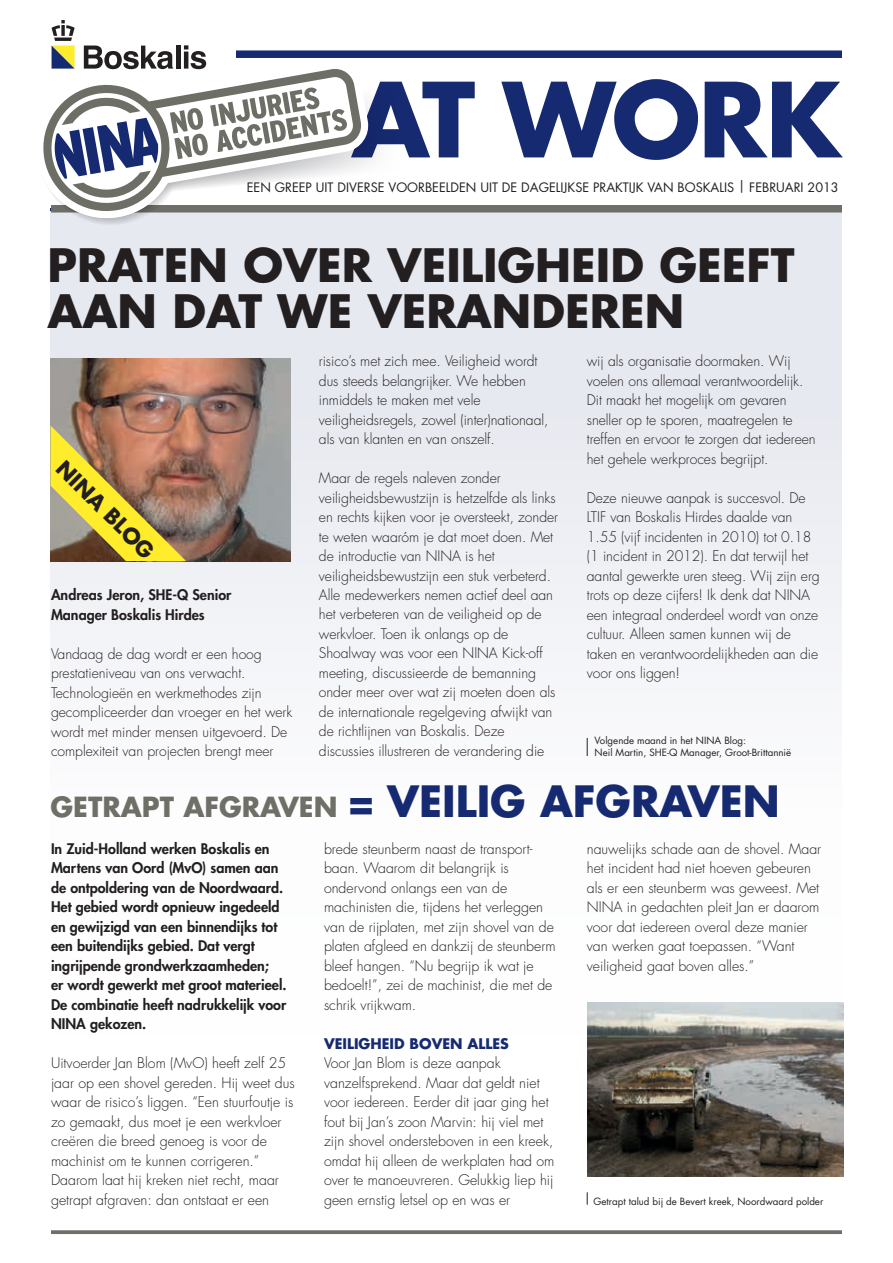
<style>
.page{position:relative;width:893px;height:1263px;background:#fff}
.page>*{position:absolute;margin:0;border:0;box-sizing:border-box;transform-origin:0 0}
.t1{font:700 100.5px "Futura Std";letter-spacing:-.03em;color:#162a71}
.t2{font:700 44.85px/46px "Futura Std";color:#231f20}
.t3{font:700 42px "Futura Std";color:#162a71}
.t4{font:700 27px "Futura Std";color:#6e6f66}
.t5{font:700 21px "Futura Std";color:#231f20}
.t6{font:300 14.25px/19.5px "Futura Std";letter-spacing:-.005em;color:#231f20}
.t7{font:800 14.25px/19.5px "Futura Std";color:#231f20}
.t8{font:700 14.25px "Futura Std";color:#162a71}
.t9{font:12.6px "Futura Std";color:#231f20}
.t10{font:9.75px/12px "Futura Std";color:#231f20}
.s1{font-size:27px;color:#6e6f66}
</style>
<div class="page">
<div style="left:0;top:205px;width:893px;height:830px;background:linear-gradient(to right,#f6f6f9,#f3f4f7)"></div>
<div style="left:236px;top:50px;width:606px;height:8px;background:#162a71"></div>
<div style="left:51px;top:205px;width:791px;height:7px;background:#6e6f66"></div>
<img style="left:51px;top:358px;width:240px;height:203px">
<img style="left:588px;top:1002px;width:255px;height:174px">
<svg style="left:51px;top:1230px;width:791px;height:4px;background:#787970"></svg>
<svg style="left:51px;top:62px;width:317px;height:156px"></svg>
<svg style="left:51px;top:67px;width:312px;height:146px"></svg>
<svg style="left:35px;top:77px;width:313px;height:151px"></svg>
<svg style="left:84px;top:46px;width:89px;height:23px"></svg>
<hr style="left:176px;top:46px;width:4px;height:23px;background:#231f20">
<svg style="left:184px;top:45px;width:22px;height:24px"></svg>
<svg style="left:52px;top:20px;width:23px;height:49px"></svg>
<svg style="left:51px;top:426px;width:135px;height:135px;background:#be9d4d"></svg>
<svg style="left:587px;top:738px;width:1px;height:18px"></svg>
<svg style="left:587px;top:1192px;width:1px;height:13px"></svg>
<h1 class="t1" style="left:351px;top:53px;width:492px">AT WORK</h1>
<p class="t9" style="left:807px;top:179px;width:33px">2013</p>
<p class="t9" style="left:247px;top:179px;width:517px">een greep uit diverse voorbeelden uit de dagelijkse praktijk van boskalis | FEBRUARI</p>
<h2 class="t2" style="left:48px;top:241px;width:748px;text-indent:116px">EN OVER VEILIGHEID GEEFT<br>AAN DAT WE VERANDEREN</h2>
<h2 class="t2" style="left:48px;top:241px;width:59px">PRAT</h2>
<h3 class="t5" style="left:70px;top:454px;width:130px;rotate:45deg">NIN A BLOG</h3>
<p class="t7" style="left:51px;top:585px;width:182px">Andreas Jeron, SHE-Q Senior<br>Manager Boskalis Hirdes</p>
<p class="t6" style="left:51px;top:644px;width:243px">Vandaag de dag wordt er een hoog prestatieniveau van ons verwacht.<br>Technologieën en werkmethodes zijn gecompliceerder dan vroeger en het werk wordt met minder mensen uitgevoerd. De complexiteit van projecten brengt meer</p>
<p class="t6" style="left:319px;top:351px;width:231px">risico’s met zich mee. Veiligheid wordt dus steeds belangrijker. We hebben inmiddels te maken met vele veiligheidsregels, zowel (inter)nationaal, als van klanten en van onszelf.</p>
<p class="t6" style="left:319px;top:468px;width:241px">Maar de regels naleven zonder veiligheidsbewustzijn is hetzelfde als links en rechts kijken voor je oversteekt, zonder te weten waaróm je dat moet doen. Met de introductie van NINA is het veiligheidsbewustzijn een stuk verbeterd.<br>Alle medewerkers nemen actief deel aan het verbeteren van de veiligheid op de werkvloer. Toen ik onlangs op de Shoalway was voor een NINA Kick-off meeting, discussieerde de bemanning onder meer over wat zij moeten doen als de internationale regelgeving afwijkt van de richtlijnen van Boskalis. Deze discussies illustreren de verandering die</p>
<p class="t6" style="left:587px;top:351px;width:230px">wij als organisatie doormaken. Wij voelen ons allemaal verantwoordelijk.<br>Dit maakt het mogelijk om gevaren sneller op te sporen, maatregelen te treffen en ervoor te zorgen dat iedereen het gehele werkproces begrijpt.</p>
<p class="t6" style="left:587px;top:488px;width:234px">Deze nieuwe aanpak is succesvol. De LTIF van Boskalis Hirdes daalde van 1.55 (vijf incidenten in 2010) tot 0.18 (1 incident in 2012). En dat terwijl het aantal gewerkte uren steeg. Wij zijn erg trots op deze cijfers! Ik denk dat NINA een integraal onderdeel wordt van onze cultuur. Alleen samen kunnen wij de taken en verantwoordelijkheden aan die voor ons liggen!</p>
<p class="t10" style="left:595px;top:735px;width:109px">Volgende maand in het NINA</p>
<p class="t10" style="left:595px;top:735px;width:198px;text-indent:130px">Blog:<br>Neil Martin, SHE-Q Manager, Groot-Brittannië</p>
<h3 class="t4" style="left:50px;top:789px;width:56px">GETRAPT</h3>
<h3 class="t3" style="left:183px;top:773px;width:598px"><span class="s1">AFGRAVEN</span> = VEILIG AFGRAVEN</h3>
<p class="t7" style="left:51px;top:838px;width:237px">In Zuid-Holland werken Boskalis en Martens van Oord (MvO) samen aan de ontpoldering van de Noordwaard.<br>Het gebied wordt opnieuw ingedeeld en gewijzigd van een binnendijks tot een buitendijks gebied. Dat vergt ingrijpende grondwerkzaamheden;<br>er wordt gewerkt met groot materieel.<br>De combinatie heeft nadrukkelijk voor NINA gekozen.</p>
<p class="t6" style="left:51px;top:1053px;width:245px">Uitvoerder Jan Blom (MvO) heeft zelf 25 jaar op een shovel gereden. Hij weet dus waar de risico’s liggen. “Een stuurfoutje is zo gemaakt, dus moet je een werkvloer creëren die breed genoeg is voor de machinist om te kunnen corrigeren.” Daarom laat hij kreken niet recht, maar getrapt afgraven: dan ontstaat er een</p>
<p class="t6" style="left:324px;top:839px;width:233px">brede steunberm naast de transport&shy;baan. Waarom dit belangrijk is ondervond onlangs een van de machinisten die, tijdens het verleggen van de rijplaten, met zijn shovel van de platen afgleed en dankzij de steunberm bleef hangen. “Nu begrijp ik wat je bedoelt!”, zei de machinist, die met de schrik vrijkwam.</p>
<p class="t8" style="left:324px;top:1034px;width:186px">VEILIGHEID BOVEN ALLES</p>
<p class="t6" style="left:324px;top:1053px;width:232px">Voor Jan Blom is deze aanpak vanzelfsprekend. Maar dat geldt niet voor iedereen. Eerder dit jaar ging het fout bij Jan’s zoon Marvin: hij viel met zijn shovel ondersteboven in een kreek, omdat hij alleen de werkplaten had om over te manoeuvreren. Gelukkig liep hij geen ernstig letsel op en was er</p>
<p class="t6" style="left:587px;top:839px;width:236px">nauwelijks schade aan de shovel. Maar het incident had niet hoeven gebeuren als er een steunberm was geweest. Met NINA in gedachten pleit Jan er daarom voor dat iedereen overal deze manier van werken gaat toepassen. “Want veiligheid gaat boven alles.”</p>
<p class="t10" style="left:593px;top:1195px;width:231px">Getrapt talud bij de Bevert kreek, N oordwaard polder</p>
</div>
